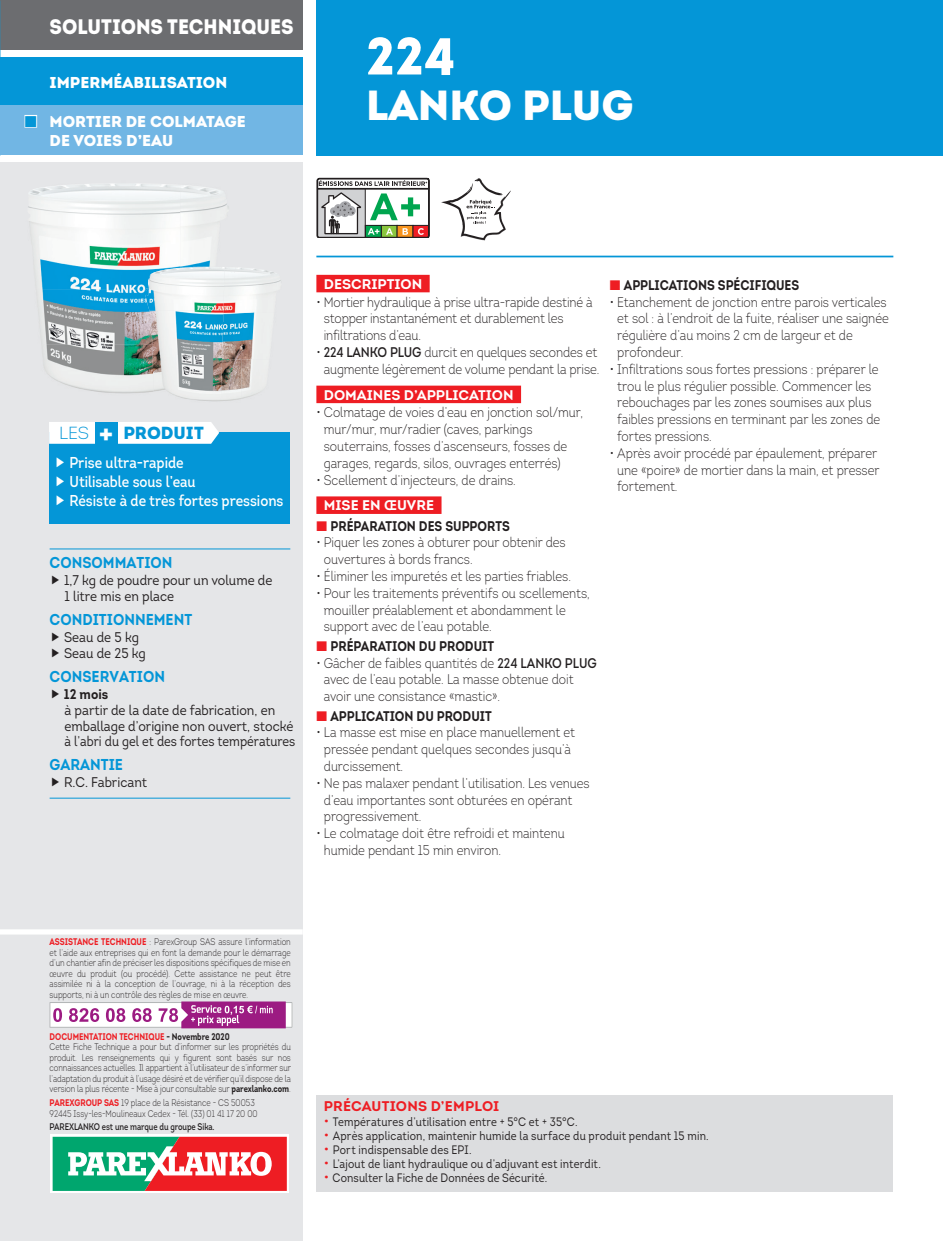
<style>
.page{position:relative;width:943px;height:1241px;background:#fff}
.page>*{position:absolute;margin:0;border:0;box-sizing:border-box;transform-origin:0 0}
.t1{font:900 52.5px "Intro";color:#fff}
.t2{font:900 42px "Intro";color:#fff}
.t3{font:900 21px "Intro";color:#fff;scale:.92 1}
.t4{font:900 17.5px "Intro";color:#0496d7}
.t5{font:600 15.75px/18.9px "Intro";color:#fff;scale:.86 1}
.t6{font:900 15.75px/18.9px "Intro";color:#fff}
.t7{font:700 15.75px "Intro";color:#0496d7;scale:.9 1}
.t8{font:300 14px/16.8px "Intro";color:#231f20;scale:.86 1}
.t9{font:14px/15.8px "Intro";color:#231f20;scale:.9 1}
.t10{font:700 14px "Intro";color:#231f20;scale:.86 1}
.t11{font:700 14px "Intro";color:#fff}
.t12{font:700 14px "Intro";letter-spacing:.015em;color:#ee1d23}
.t13{font:12.25px "Intro";letter-spacing:.015em;color:#231f20;scale:.86 1}
.t14{font:300 9.62px/10.5px "Intro";letter-spacing:-.01em;color:#231f20;scale:.8 1}
.t15{font:600 9.62px "Intro";letter-spacing:-.01em;color:#231f20;scale:.8 1}
.s1{font-weight:300}
.s2{font-weight:700;font-size:31.5px;color:#fff}
.s3{font-weight:700}
.s4{font-weight:600}
.s5{font-weight:700;color:#fff}
.s6{color:#ee1d23}
.s7{font-weight:700;color:#ee1d23}
.s8{font-size:14px;color:#ee1d23}
</style>
<div class="page">
<div style="left:0;top:0;width:303px;height:50px;background:#6c6d70"></div>
<div style="left:0;top:57px;width:303px;height:50px;background:#0496d7"></div>
<div style="left:316px;top:0;width:627px;height:156px;background:#0496d7"></div>
<div style="left:0;top:163px;width:303px;height:1077px;background:#e5e6e8"></div>
<hr style="left:316px;top:255px;width:577px;height:2px;background:#0496d7">
<div style="left:0;top:929px;width:303px;height:5px;background:#fff"></div>
<svg style="left:50px;top:1134px;width:239px;height:58px"></svg>
<svg style="left:53px;top:1136px;width:234px;height:54px;background:#a08776"></svg>
<img style="left:28px;top:183px;width:152px;height:52px">
<img style="left:180px;top:185px;width:47px;height:81px">
<img style="left:39px;top:235px;width:141px;height:54px">
<img style="left:42px;top:289px;width:107px;height:55px">
<img style="left:44px;top:344px;width:108px;height:50px">
<img style="left:223px;top:267px;width:58px;height:46px">
<img style="left:222px;top:313px;width:36px;height:46px">
<img style="left:190px;top:359px;width:68px;height:42px">
<img style="left:145px;top:266px;width:90px;height:45px">
<img style="left:149px;top:310px;width:74px;height:45px">
<img style="left:152px;top:355px;width:70px;height:44px">
<hr style="left:50px;top:548px;width:240px;height:1px;background:#0496d7">
<hr style="left:50px;top:797px;width:240px;height:1px;background:#0496d7">
<div style="left:49px;top:432px;width:241px;height:91px;background:#0496d7"></div>
<div style="left:49px;top:422px;width:170px;height:21px;background:#fff"></div>
<div style="left:95px;top:422px;width:23px;height:23px;background:#0496d7"></div>
<div style="left:0;top:105px;width:303px;height:50px;background:#71b6e4"></div>
<div style="left:316px;top:1094px;width:577px;height:97px;background:#dcdddf"></div>
<div style="left:316px;top:275px;width:113px;height:17px;background:#ee1d23"></div>
<div style="left:316px;top:385px;width:205px;height:18px;background:#ee1d23"></div>
<div style="left:316px;top:496px;width:125px;height:18px;background:#ee1d23"></div>
<svg style="left:441px;top:178px;width:70px;height:62px"></svg>
<svg style="left:317px;top:178px;width:112px;height:60px"></svg>
<svg style="left:50px;top:1001px;width:242px;height:27px;background:#cc8fc0"></svg>
<p class="t3" style="left:50px;top:13px;width:267px">SOLUTIONS TECHNIQUES</p>
<p class="t6" style="left:50px;top:73px;width:179px">IMPERMÉABILISATION</p>
<p class="t6" style="left:50px;top:111px;width:198px;text-indent:-25px">■ MORTIER DE COLMATAGE<br>DE VOIES D’EAU</p>
<p class="t1" style="left:366px;top:21px;width:91px">224</p>
<p class="t2" style="left:366px;top:78px;width:269px">LANKO PLUG</p>
<p class="t4" style="left:59px;top:421px;width:146px"><span class="s1">LES</span> <span class="s2">+</span> PRODUIT</p>
<p class="t5" style="left:69px;top:453px;width:250px">Prise ultra-rapide<br>Utilisable sous l’eau<br>Résiste à de très fortes pressions</p>
<p class="t7" style="left:50px;top:552px;width:138px">CONSOMMATION</p>
<p class="t9" style="left:64px;top:572px;width:233px">1,7 kg de poudre pour un volume de<br>1 litre mis en place</p>
<p class="t7" style="left:50px;top:609px;width:160px">CONDITIONNEMENT</p>
<p class="t9" style="left:64px;top:628px;width:92px;line-height:16.8px">Seau de 5 kg<br>Seau de 25 kg</p>
<p class="t7" style="left:50px;top:666px;width:130px">CONSERVATION</p>
<p class="t9" style="left:64px;top:686px;width:259px"><span class="s3">12 mois<br></span>à partir de la date de fabrication, en emballage d’origine non ouvert, stocké à l’abri du gel et des fortes températures</p>
<p class="t7" style="left:50px;top:754px;width:83px">GARANTIE</p>
<p class="t9" style="left:64px;top:774px;width:94px">R.C. Fabricant</p>
<p class="t11" style="left:324px;top:275px;width:100px">DESCRIPTION</p>
<p class="t8" style="left:324px;top:293px;width:314px;text-indent:-7px">• Mortier hydraulique à prise ultra-rapide destiné à stopper instantanément et durablement les infiltrations d’eau.</p>
<p class="t8" style="left:316px;top:343px;width:330px;text-align:center">• <span class="s4">224 LANKO PLUG</span> durcit en quelques secondes et augmente légèrement de volume pendant la prise.</p>
<p class="t11" style="left:324px;top:386px;width:191px">DOMAINES D’APPLICATION</p>
<p class="t8" style="left:324px;top:404px;width:303px;text-indent:-7px">• Colmatage de voies d’eau en jonction sol/mur, mur/mur, mur/radier (caves, parkings souterrains, fosses d’ascenseurs, fosses de garages, regards, silos, ouvrages enterrés)</p>
<p class="t8" style="left:324px;top:466px;width:225px;line-height:25.9px;text-indent:-7px">• Scellement d’injecteurs, de drains.<br><span class="s5">MISE EN ŒUVRE</span></p>
<p class="t10" style="left:316px;top:516px;width:226px"><span class="s6">■</span> PRÉPARATION DES SUPPORTS</p>
<p class="t8" style="left:324px;top:534px;width:283px;text-indent:-7px">• Piquer les zones à obturer pour obtenir des ouvertures à bords francs.</p>
<p class="t8" style="left:316px;top:567px;width:297px">• Éliminer les impuretés et les parties friables.</p>
<p class="t8" style="left:324px;top:584px;width:311px;text-indent:-7px">• Pour les traitements préventifs ou scellements, mouiller préalablement et abondamment le support avec de l’eau potable.</p>
<p class="t10" style="left:316px;top:636px;width:208px"><span class="s6">■</span> PRÉPARATION DU PRODUIT</p>
<p class="t8" style="left:324px;top:654px;width:319px;text-indent:-7px">• Gâcher de faibles quantités de <span class="s4">224 LANKO PLUG </span>avec de l’eau potable. La masse obtenue doit avoir une consistance «mastic».</p>
<p class="t10" style="left:316px;top:706px;width:205px"><span class="s6">■</span> APPLICATION DU PRODUIT</p>
<p class="t8" style="left:324px;top:724px;width:293px;text-indent:-7px">• La masse est mise en place manuellement et pressée pendant quelques secondes jusqu’à durcissement.</p>
<p class="t8" style="left:324px;top:774px;width:310px;text-indent:-7px">• Ne pas malaxer pendant l’utilisation. Les venues d’eau importantes sont obturées en opérant progressivement.</p>
<p class="t8" style="left:324px;top:824px;width:281px;text-indent:-7px">• Le colmatage doit être refroidi et maintenu humide pendant 15 min environ.</p>
<p class="t10" style="left:610px;top:276px;width:222px"><span class="s6">■</span> APPLICATIONS SPÉCIFIQUES</p>
<p class="t8" style="left:617px;top:293px;width:317px;text-indent:-7px">• Etanchement de jonction entre parois verticales et sol : à l’endroit de la fuite, réaliser une saignée régulière d’au moins 2 cm de largeur et de profondeur.</p>
<p class="t8" style="left:617px;top:360px;width:307px;text-indent:-7px">• Infiltrations sous fortes pressions : préparer le trou le plus régulier possible. Commencer les rebouchages par les zones soumises aux plus faibles pressions en terminant par les zones de fortes pressions.</p>
<p class="t8" style="left:617px;top:444px;width:306px;text-indent:-7px">• Après avoir procédé par épaulement, préparer une «poire» de mortier dans la main, et presser fortement.</p>
<p class="t14" style="left:50px;top:936px;width:303px;text-align:justify"><span class="s7">ASSISTANCE TECHNIQUE</span> : ParexGroup SAS assure l’information et l’aide aux entreprises qui en font la demande pour le démarrage d’un chantier afin de préciser les dispositions spécifiques de mise en œuvre du produit (ou procédé). Cette assistance ne peut être assimilée ni à la conception de l’ouvrage, ni à la réception des supports, ni à un contrôle des règles de mise en œuvre.</p>
<p class="t14" style="left:50px;top:1031px;width:303px"><span class="s7">DOCUMENTATION TECHNIQUE</span> <span class="s3">- Novembre 2020<br></span>Cette Fiche Technique a pour but d’informer sur les propriétés du produit. Les renseignements qui y figurent sont basés sur nos connaissances actuelles. Il appartient à l’utilisateur de s’informer sur l’adaptation du produit à l’usage désiré et de vérifier qu’il dispose de la version la plus récente - Mise à jour consultable sur <span class="s3">parexlanko.com</span>.</p>
<p class="t14" style="left:50px;top:1097px;width:261px"><span class="s7">PAREXGROUP SAS</span> 19 place de la Résistance - CS 50053<br>92445 Issy-les-Moulineaux Cedex - Tél. (33) 01 41 17 20 00</p>
<p class="t15" style="left:50px;top:1120px;width:208px">PAREXLANKO est une marque du groupe Sika.</p>
<p class="t12" style="left:324px;top:1097px;width:177px">PRÉCAUTIONS D’EMPLOI</p>
<p class="t13" style="left:324px;top:1113px;width:296px"><span class="s8">•</span> Températures d’utilisation entre + 5°C et + 35°C.</p>
<p class="t13" style="left:324px;top:1127px;width:449px"><span class="s8">•</span> Après application, maintenir humide la surface du produit pendant 15 min.</p>
<p class="t13" style="left:324px;top:1141px;width:173px"><span class="s8">•</span> Port indispensable des EPI.</p>
<p class="t13" style="left:324px;top:1155px;width:323px"><span class="s8">•</span> L’ajout de liant hydraulique ou d’adjuvant est interdit.</p>
<p class="t13" style="left:324px;top:1169px;width:261px"><span class="s8">•</span> Consulter la Fiche de Données de Sécurité.</p>
</div>
